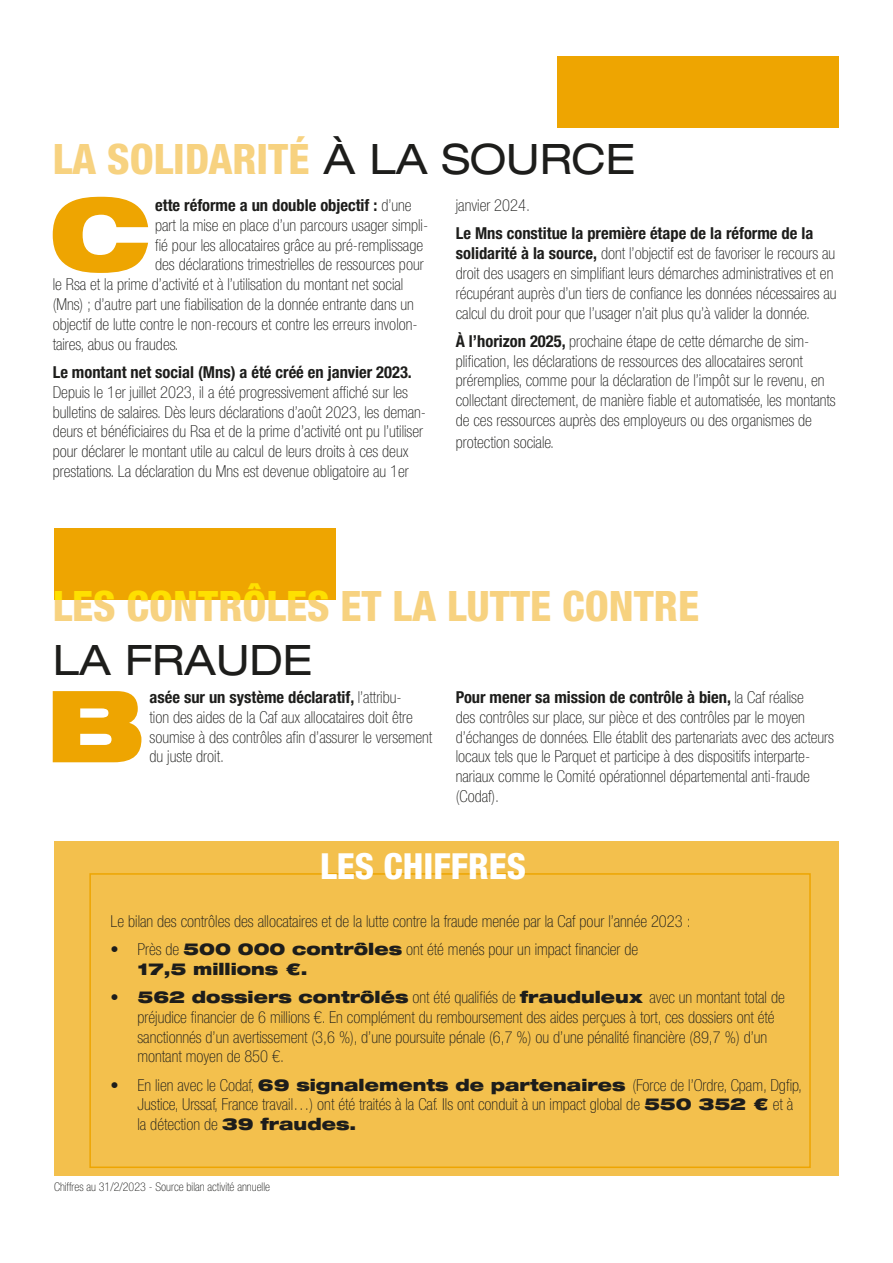
<style>
.page{position:relative;width:893px;height:1263px;background:#fff}
.page>*{position:absolute;margin:0;border:0;box-sizing:border-box;transform-origin:0 0}
.t1{font:900 expanded 99.75px "Helvetica Neue LT Std";color:#eea501}
.t2{font:800 condensed 42px "Helvetica Neue LT Std";color:#f7d280}
.t3{font:expanded 42px "Helvetica Neue LT Std";color:#1d1d1b}
.t4{font:800 condensed 36px "Helvetica Neue LT Std";color:#fff}
.t5{font:100 condensed 16.5px/19.8px "Helvetica Neue LT Std";color:#1d1d1b}
.t6{font:700 condensed 16.5px "Helvetica Neue LT Std";color:#1d1d1b}
.t7{font:100 condensed 12px "Helvetica Neue LT Std";color:#1d1d1b}
.s1{font-weight:400;font-stretch:expanded;color:#1d1d1b}
.s2{font-weight:100}
.s3{font-weight:700}
.s4{font-weight:900;font-stretch:expanded}
</style>
<div class="page">
<div style="left:557px;top:56px;width:282px;height:72px;background:#eea501"></div>
<div style="left:54px;top:528px;width:282px;height:72px;background:#eea501"></div>
<div style="left:54px;top:841px;width:785px;height:334px;background:#f3c04d"></div>
<div style="left:89px;top:873px;width:722px;height:295px;border:2px solid #eea501"></div>
<h2 class="t2" style="left:53px;top:133px;width:584px">LA SOLIDARITÉ <span class="s1">À LA SOURCE</span></h2>
<h1 class="t1" style="left:50px;top:170px;width:103px">C</h1>
<p class="t6" style="left:155px;top:195px;width:258px">ette réforme a un double objectif : <span class="s2">d’une</span></p>
<p class="t5" style="left:456px;top:195px;width:76px">janvier 2024.</p>
<p class="t5" style="left:456px;top:223px;width:382px"><span class="s3">Le Mns constitue la première étape de la réforme de la solidarité à la source,</span> dont l’objectif est de favoriser le recours au droit des usagers en simplifiant leurs démarches administratives et en récupérant auprès d’un tiers de confiance les données nécessaires au calcul du droit pour que l’usager n’ait plus qu’à valider la donnée.</p>
<p class="t5" style="left:456px;top:331px;width:381px"><span class="s3">À l’horizon 2025,</span> prochaine étape de cette démarche de sim&shy;plification, les déclarations de ressources des allocataires seront préremplies, comme pour la déclaration de l’impôt sur le revenu, en collectant directement, de manière fiable et automatisée, les montants de ces ressources auprès des employeurs ou des organismes de</p>
<p class="t5" style="left:456px;top:432px;width:100px">protection sociale.</p>
<p class="t5" style="left:155px;top:215px;width:275px">part la mise en place d’un parcours usager simpli-</p>
<p class="t5" style="left:155px;top:235px;width:269px">fié pour les allocataires grâce au pré-remplissage</p>
<p class="t5" style="left:155px;top:255px;width:270px">des déclarations trimestrielles de ressources pour</p>
<p class="t5" style="left:53px;top:274px;width:352px">le Rsa et la prime d’activité et à l’utilisation du montant net social</p>
<p class="t5" style="left:53px;top:294px;width:363px">(Mns) ; d’autre part une fiabilisation de la donnée entrante dans un</p>
<p class="t5" style="left:53px;top:314px;width:366px">objectif de lutte contre le non-recours et contre les erreurs involon-</p>
<p class="t5" style="left:53px;top:334px;width:127px">taires, abus ou fraudes.</p>
<p class="t6" style="left:53px;top:362px;width:361px">Le montant net social (Mns) a été créé en janvier 2023.</p>
<p class="t5" style="left:53px;top:382px;width:375px">Depuis le 1er juillet 2023, il a été progressivement affiché sur les bulletins de salaires. Dès leurs déclarations d’août 2023, les deman&shy;deurs et bénéficiaires du Rsa et de la prime d’activité ont pu l’utiliser pour déclarer le montant utile au calcul de leurs droits à ces deux prestations. La déclaration du Mns est devenue obligatoire au 1er</p>
<h2 class="t2" style="left:53px;top:580px;width:648px">LES CONTRÔLES ET LA LUTTE CONTRE</h2>
<h2 class="t3" style="left:53px;top:634px;width:261px">LA FRAUDE</h2>
<h1 class="t1" style="left:46px;top:661px;width:101px">B</h1>
<p class="t5" style="left:150px;top:687px;width:284px"><span class="s3">asée sur un système déclaratif,</span> l’attribu-<br>tion des aides de la Caf aux allocataires doit être soumise à des contrôles afin d’assurer le versement du juste droit.</p>
<p class="t5" style="left:456px;top:687px;width:380px"><span class="s3">Pour mener sa mission de contrôle à bien,</span> la Caf réalise<br>des contrôles sur place, sur pièce et des contrôles par le moyen d’échanges de données. Elle établit des partenariats avec des acteurs locaux tels que le Parquet et participe à des dispositifs interparte&shy;nariaux comme le Comité opérationnel départemental anti-fraude (Codaf).</p>
<h3 class="t4" style="left:320px;top:844px;width:207px">LES CHIFFRES</h3>
<p class="t5" style="left:110px;top:911px;width:582px">Le bilan des contrôles des allocataires et de la lutte contre la fraude menée par la Caf pour l’année 2023 :</p>
<p class="t5" style="left:137px;top:939px;width:502px;text-indent:-27px">• Près de <span class="s4">500 000 contrôles</span> ont été menés pour un impact financier de<br><span class="s4">17,5 millions €.</span></p>
<p class="t5" style="left:137px;top:987px;width:649px;text-indent:-27px"><span class="s4">• 562 dossiers contrôlés</span> ont été qualifiés de <span class="s4">frauduleux</span> avec un montant total de préjudice financier de 6 millions €. En complément du remboursement des aides perçues à tort, ces dossiers ont été sanctionnés d’un avertissement (3,6 %), d’une poursuite pénale (6,7 %) ou d’une pénalité financière (89,7 %) d’un montant moyen de 850 €.</p>
<p class="t5" style="left:137px;top:1075px;width:666px;text-indent:-27px">• En lien avec le Codaf, <span class="s4">69 signalements de partenaires</span> (Force de l’Ordre, Cpam, Dgfip,<br>Justice, Urssaf, France travail…) ont été traités à la Caf. Ils ont conduit à un impact global de <span class="s4">550 352 €</span> et à la détection de <span class="s4">39 fraudes.</span></p>
<p class="t7" style="left:54px;top:1180px;width:217px">Chiffres au 31/2/2023 - Source bilan activité annuelle</p>
</div>
